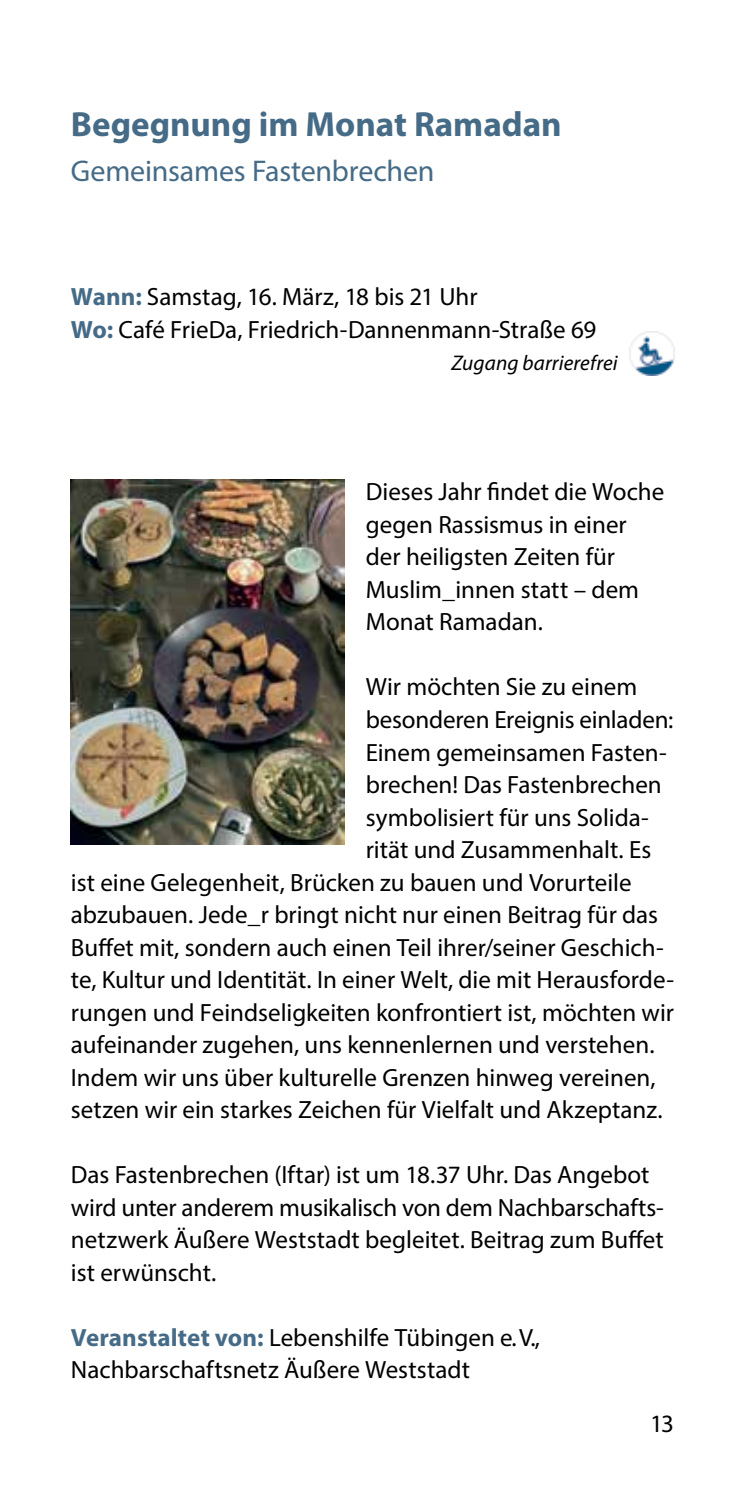
<style>
.page{position:relative;width:745px;height:1489px;background:#fff}
.page>*{position:absolute;margin:0;border:0;box-sizing:border-box;transform-origin:0 0}
.t1{font:700 35px "Myriad Pro";color:#466b87}
.t2{font:30px "Myriad Pro";letter-spacing:-.005em;color:#466b87}
.t3{font:25px/32.5px "Myriad Pro";color:#000}
.t4{font:italic 21.25px "Myriad Pro";letter-spacing:.005em;color:#000}
.s1{font-weight:700;color:#466b87}
</style>
<div class="page">
<img style="left:629px;top:331px;width:44px;height:45px">
<img style="left:71px;top:480px;width:273px;height:364px">
<h1 class="t1" style="left:71px;top:101px;width:492px">Begegnung im Monat Ramadan</h1>
<p class="t2" style="left:71px;top:153px;width:365px">Gemeinsames Fastenbrechen</p>
<p class="t3" style="left:71px;top:280px;width:526px"><span class="s1">Wann:</span> Samstag, 16. März, 18 bis 21 Uhr<br><span class="s1">Wo:</span> Café FrieDa, Friedrich-Dannenmann-Straße 69</p>
<p class="t4" style="left:451px;top:350px;width:168px">Zugang barrierefrei</p>
<p class="t3" style="left:365px;top:475px;width:300px">Dieses Jahr findet die Woche gegen Rassismus in einer der heiligsten Zeiten für<br>Muslim_innen statt – dem<br>Monat Ramadan.</p>
<p class="t3" style="left:365px;top:670px;width:273px">Wir möchten Sie zu einem</p>
<p class="t3" style="left:365px;top:703px;width:309px">besonderen Ereignis einladen:</p>
<p class="t3" style="left:365px;top:735px;width:302px">Einem gemeinsamen Fasten-</p>
<p class="t3" style="left:365px;top:768px;width:297px">brechen! Das Fastenbrechen</p>
<p class="t3" style="left:365px;top:800px;width:284px">symbolisiert für uns Solida-</p>
<p class="t3" style="left:365px;top:833px;width:287px">rität und Zusammenhalt. Es</p>
<p class="t3" style="left:71px;top:865px;width:562px">ist eine Gelegenheit, Brücken zu bauen und Vorurteile</p>
<p class="t3" style="left:71px;top:898px;width:588px">abzubauen. Jede_r bringt nicht nur einen Beitrag für das</p>
<p class="t3" style="left:71px;top:930px;width:594px">Buffet mit, sondern auch einen Teil ihrer/seiner Geschich-</p>
<p class="t3" style="left:71px;top:963px;width:604px">te, Kultur und Identität. In einer Welt, die mit Herausforde-</p>
<p class="t3" style="left:71px;top:995px;width:604px">rungen und Feindseligkeiten konfrontiert ist, möchten wir</p>
<p class="t3" style="left:71px;top:1028px;width:584px">aufeinander zugehen, uns kennenlernen und verstehen.</p>
<p class="t3" style="left:71px;top:1060px;width:586px">Indem wir uns über kulturelle Grenzen hinweg vereinen,</p>
<p class="t3" style="left:71px;top:1093px;width:593px">setzen wir ein starkes Zeichen für Vielfalt und Akzeptanz.</p>
<p class="t3" style="left:71px;top:1158px;width:594px">Das Fastenbrechen (Iftar) ist um 18.37 Uhr. Das Angebot wird unter anderem musikalisch von dem Nachbarschafts&shy;netzwerk Äußere Weststadt begleitet. Beitrag zum Buffet ist erwünscht.</p>
<p class="t3" style="left:71px;top:1320px;width:470px"><span class="s1">Veranstaltet von:</span> Lebenshilfe Tübingen e. V.,<br>Nachbarschaftsnetz Äußere Weststadt</p>
<p class="t3" style="left:649px;top:1406px;width:25px">13</p>
</div>
